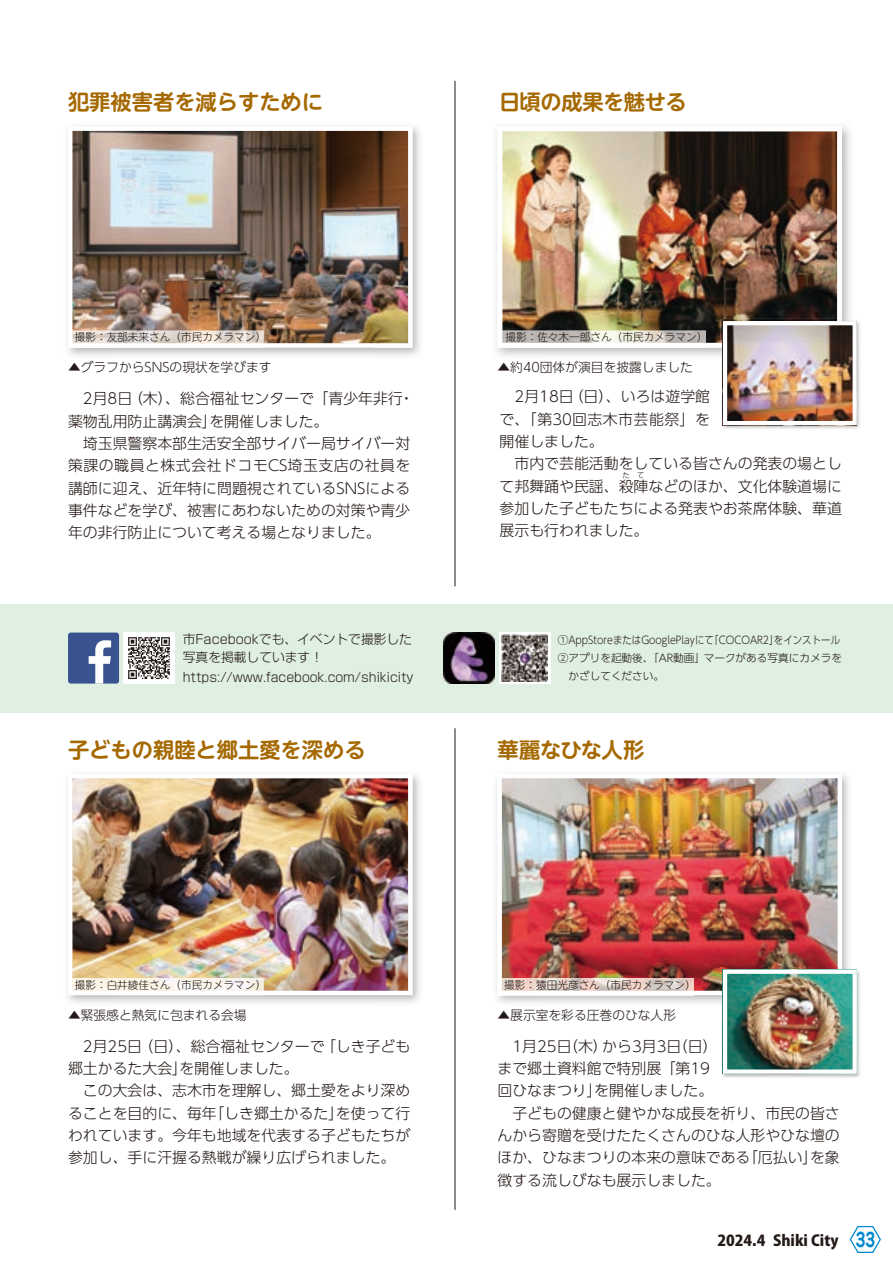
<style>
.page{position:relative;width:893px;height:1263px;background:#fff}
.page>*{position:absolute;margin:0;border:0;box-sizing:border-box;transform-origin:0 0}
.t1{font:700 21.3px "UD Shin M Go Pr 6 N De";color:#a56900}
.t2{font:700 21.3px "UD Shin M Go Pr 6 N De";letter-spacing:-.02em;color:#a56900}
.t3{font:800 15px "Koz Go Pro";color:#231916}
.t4{font:300 14.85px/22.4px "UD Shin Go Pr 6 N";color:#231916}
.t5{font:300 12.75px/18.1px "Shin Go Pro";color:#231916}
.t6{font:300 12.75px "UD Shin Go Pr 6 N";color:#231916}
.t7{font:300 10.65px "UD Shin Go Pro";color:#231916}
.t8{font:300 10.65px "UD Shin M Go Pr 6 N";color:#231916}
.t9{font:300 7.5px "UD Shin Go Pr 6 N";color:#231916}
.s1{font-family:"Jun 501 Pro";font-weight:700;font-size:19.2px;color:#008acd}
</style>
<div class="page">
<div style="left:0;top:604px;width:893px;height:108px;background:#dfefe1"></div>
<img style="left:497px;top:126px;width:345px;height:222px">
<img style="left:496px;top:774px;width:353px;height:42px">
<img style="left:497px;top:774px;width:345px;height:217px">
<img style="left:67px;top:774px;width:353px;height:42px">
<img style="left:373px;top:816px;width:47px;height:187px">
<img style="left:68px;top:774px;width:344px;height:221px">
<img style="left:67px;top:126px;width:353px;height:42px">
<img style="left:373px;top:168px;width:47px;height:188px">
<img style="left:68px;top:126px;width:344px;height:222px">
<hr style="left:455px;top:728px;width:1px;height:482px;background:#231916">
<hr style="left:455px;top:81px;width:1px;height:505px;background:#231916">
<svg style="left:68px;top:978px;width:196px;height:17px"></svg>
<svg style="left:497px;top:978px;width:196px;height:15px"></svg>
<svg style="left:68px;top:331px;width:196px;height:17px"></svg>
<svg style="left:497px;top:331px;width:209px;height:17px"></svg>
<img style="left:722px;top:321px;width:138px;height:108px">
<img style="left:721px;top:319px;width:121px;height:29px">
<img style="left:728px;top:326px;width:124px;height:94px">
<div style="left:723px;top:321px;width:134px;height:104px;border:4px solid #fff"></div>
<img style="left:722px;top:970px;width:138px;height:108px">
<img style="left:721px;top:967px;width:121px;height:28px">
<img style="left:728px;top:974px;width:124px;height:95px">
<div style="left:723px;top:969px;width:134px;height:105px;border:4px solid #fff"></div>
<img style="left:123px;top:632px;width:51px;height:52px">
<div style="left:68px;top:632px;width:51px;height:52px;background:#395290;border-radius:3px"></div>
<svg style="left:89px;top:640px;width:22px;height:44px"></svg>
<svg style="left:499px;top:632px;width:51px;height:52px"></svg>
<img style="left:501px;top:635px;width:47px;height:46px">
<img style="left:444px;top:632px;width:51px;height:52px">
<svg style="left:849px;top:1225px;width:32px;height:28px"></svg>
<h1 class="t1" style="left:68px;top:84px;width:257px">犯罪被害者を減らすために</h1>
<h1 class="t2" style="left:499px;top:84px;width:189px">日頃の成果を魅せる</h1>
<p class="t8" style="left:75px;top:328px;width:193px">撮影：友部未来さん（市民カメラマン）</p>
<p class="t8" style="left:505px;top:328px;width:203px">撮影：佐々木一郎さん（市民カメラマン）</p>
<p class="t6" style="left:68px;top:357px;width:205px">▲グラフからSNSの現状を学びます</p>
<p class="t6" style="left:497px;top:357px;width:197px">▲約40団体が演目を披露しました</p>
<p class="t4" style="left:68px;top:387px;width:348px">　2月8日（木）、総合福祉センターで「青少年非行・薬物乱用防止講演会」を開催しました。<br>　埼玉県警察本部生活安全部サイバー局サイバー対策課の職員と株式会社ドコモCS埼玉支店の社員を講師に迎え、近年特に問題視されているSNSによる事件などを学び、被害にあわないための対策や青少年の非行防止について考える場となりました。</p>
<p class="t4" style="left:500px;top:385px;width:344px">　2月18日（日）、いろは遊学館<br>で、「第30回志木市芸能祭」を<br>開催しました。<br>　市内で芸能活動をしている皆さんの発表の場として邦舞踊や民謡、殺陣などのほか、文化体験道場に</p>
<p class="t9" style="left:622px;top:469px;width:9px">た</p>
<p class="t9" style="left:637px;top:469px;width:9px">て</p>
<p class="t4" style="left:500px;top:496px;width:344px">参加した子どもたちによる発表やお茶席体験、華道展示も行われました。</p>
<p class="t5" style="left:183px;top:628px;width:231px">市Facebookでも、イベントで撮影した写真を掲載しています！</p>
<p class="t7" style="left:558px;top:631px;width:284px">①AppStoreまたはGooglePlayにて「COCOAR2」をインストール</p>
<p class="t7" style="left:558px;top:649px;width:286px">②アプリを起動後、「AR動画」マークがある写真にカメラを</p>
<p class="t7" style="left:568px;top:667px;width:97px">かざしてください。</p>
<p class="t5" style="left:183px;top:667px;width:232px">https://www.facebook.com/shikicity</p>
<h1 class="t1" style="left:68px;top:731px;width:299px">子どもの親睦と郷土愛を深める</h1>
<h1 class="t1" style="left:497px;top:731px;width:148px">華麗なひな人形</h1>
<p class="t8" style="left:75px;top:976px;width:193px">撮影：白井綾佳さん（市民カメラマン）</p>
<p class="t8" style="left:504px;top:976px;width:193px">撮影：猿田光彦さん（市民カメラマン）</p>
<p class="t6" style="left:68px;top:1004px;width:180px">▲緊張感と熱気に包まれる会場</p>
<p class="t6" style="left:497px;top:1004px;width:180px">▲展示室を彩る圧巻のひな人形</p>
<p class="t4" style="left:68px;top:1034px;width:344px">　2月25日（日）、総合福祉センターで「しき子ども郷土かるた大会」を開催しました。<br>　この大会は、志木市を理解し、郷土愛をより深めることを目的に、毎年「しき郷土かるた」を使って行われています。今年も地域を代表する子どもたちが参加し、手に汗握る熱戦が繰り広げられました。</p>
<p class="t4" style="left:497px;top:1034px;width:344px">　1月25日（木）から3月3日（日）<br>まで郷土資料館で特別展「第19<br>回ひなまつり」を開催しました。<br>　子どもの健康と健やかな成長を祈り、市民の皆さんから寄贈を受けたたくさんのひな人形やひな壇のほか、ひなまつりの本来の意味である「厄払い」を象徴する流しびなも展示しました。</p>
<p class="t3" style="left:717px;top:1231px;width:159px">2024.4 Shiki City <span class="s1">33</span></p>
</div>
